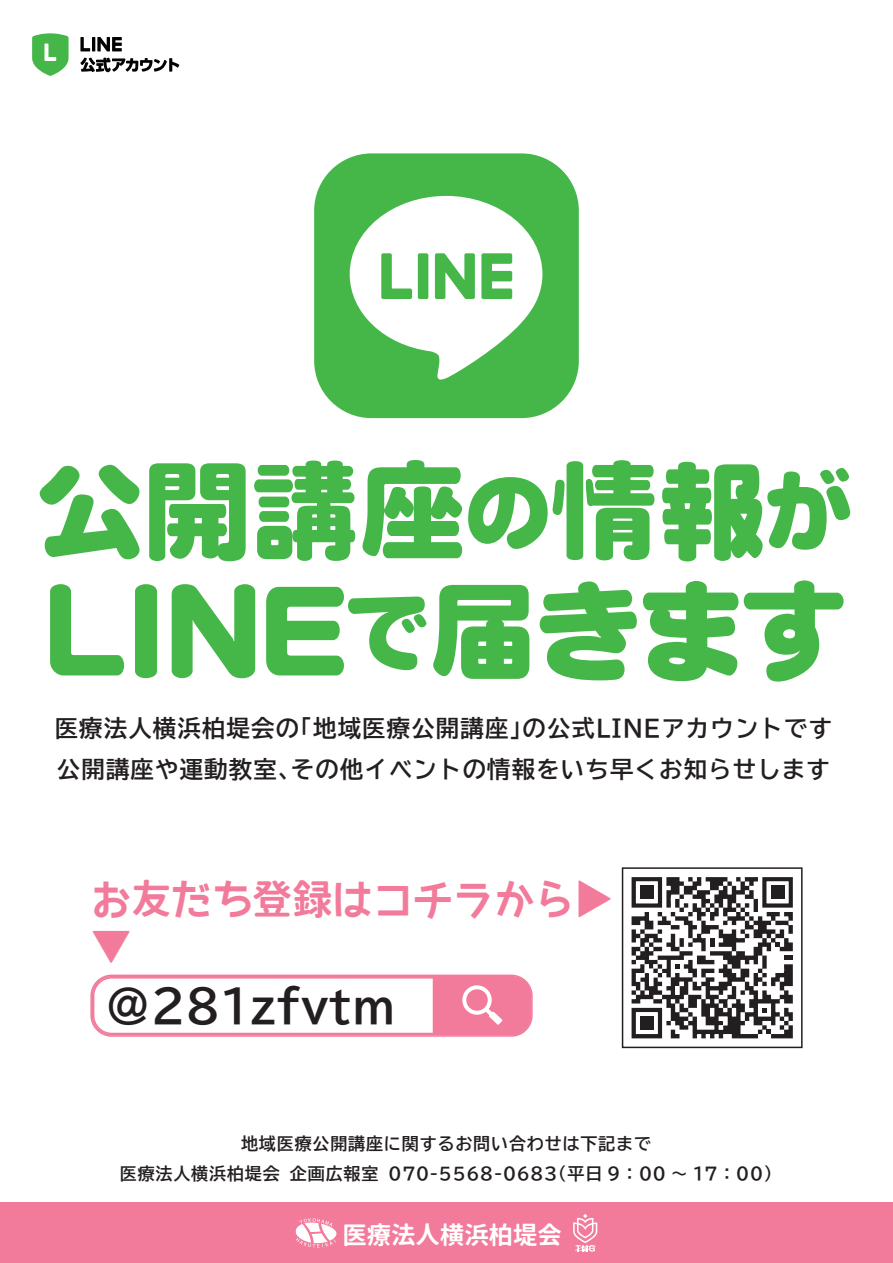
<style>
.page{position:relative;width:893px;height:1263px;background:#fff}
.page>*{position:absolute;margin:0;border:0;box-sizing:border-box;transform-origin:0 0}
.t1{font:107.4px/120.3px "NIS R10 N P 83 pv RKSJ H";color:#45b749}
.t2{font:44.7px "BIZ UDP Gothic B";letter-spacing:.025em;color:#231f20}
.t3{font:40.2px/47px "Yasashisa Plus Gothic Mono B";color:#f27b9b}
.t4{font:24.45px "Yasashisa Plus Gothic Mono B";color:#fff}
.t5{font:23.4px/41px "BIZ UD Gothic B";letter-spacing:.05em;color:#231f20}
.t6{font:16.95px "BIZ UDP Gothic B";letter-spacing:.05em;color:#231f20}
.t7{font:16.95px "BIZ UD Gothic B";letter-spacing:.05em;color:#231f20}
.s1{font-size:86.85px}
.s2{font-family:"BIZ UDP Gothic B"}
.s3{font-family:"BIZ UD Gothic B"}
</style>
<div class="page">
<div style="left:0;top:1203px;width:893px;height:60px;background:#f27b9b"></div>
<svg style="left:295px;top:1218px;width:42px;height:29px"></svg>
<svg style="left:573px;top:1214px;width:24px;height:37px"></svg>
<hr style="left:92px;top:37px;width:3px;height:14px;background:#030303">
<svg style="left:80px;top:37px;width:10px;height:14px"></svg>
<svg style="left:97px;top:37px;width:25px;height:14px"></svg>
<svg style="left:80px;top:58px;width:99px;height:14px"></svg>
<svg style="left:32px;top:33px;width:37px;height:43px"></svg>
<div style="left:314px;top:153px;width:265px;height:265px;background:#45b749;border-radius:57px"></div>
<svg style="left:350px;top:196px;width:192px;height:184px"></svg>
<svg style="left:90px;top:974px;width:443px;height:63px"></svg>
<svg style="left:632px;top:877px;width:161px;height:161px"></svg>
<div style="left:622px;top:867px;width:181px;height:181px;border:2px solid #231f20"></div>
<h1 class="t1" style="left:36px;top:450px;width:817px">公開講座<span class="s1">の</span>情報<span class="s1">が<br></span>ＬＩＮＥ<span class="s1">で</span>届きます</h1>
<p class="t5" style="left:55px;top:707px;width:779px">医療法人横浜柏堤会の「地域医療公開講座」の公式<span class="s2">ＬＩＮＥ</span>アカウントです公開講座や運動教室、その他イベントの情報をいち早くお知らせします</p>
<h3 class="t3" style="left:91px;top:874px;width:525px">お友だち登録はコチラから▶ ▼</h3>
<h2 class="t2" style="left:106px;top:983px;width:291px">@281zfvtm</h2>
<p class="t7" style="left:241px;top:1135px;width:411px">地域医療公開講座に関するお問い合わせは下記まで</p>
<p class="t6" style="left:120px;top:1165px;width:654px"><span class="s3">医療法人横浜柏堤会 企画広報室</span> 070-5568-0683（平日 9 ： 00 ～ 17 ： 00）</p>
<p class="t4" style="left:342px;top:1217px;width:221px">医療法人横浜柏堤会</p>
</div>
